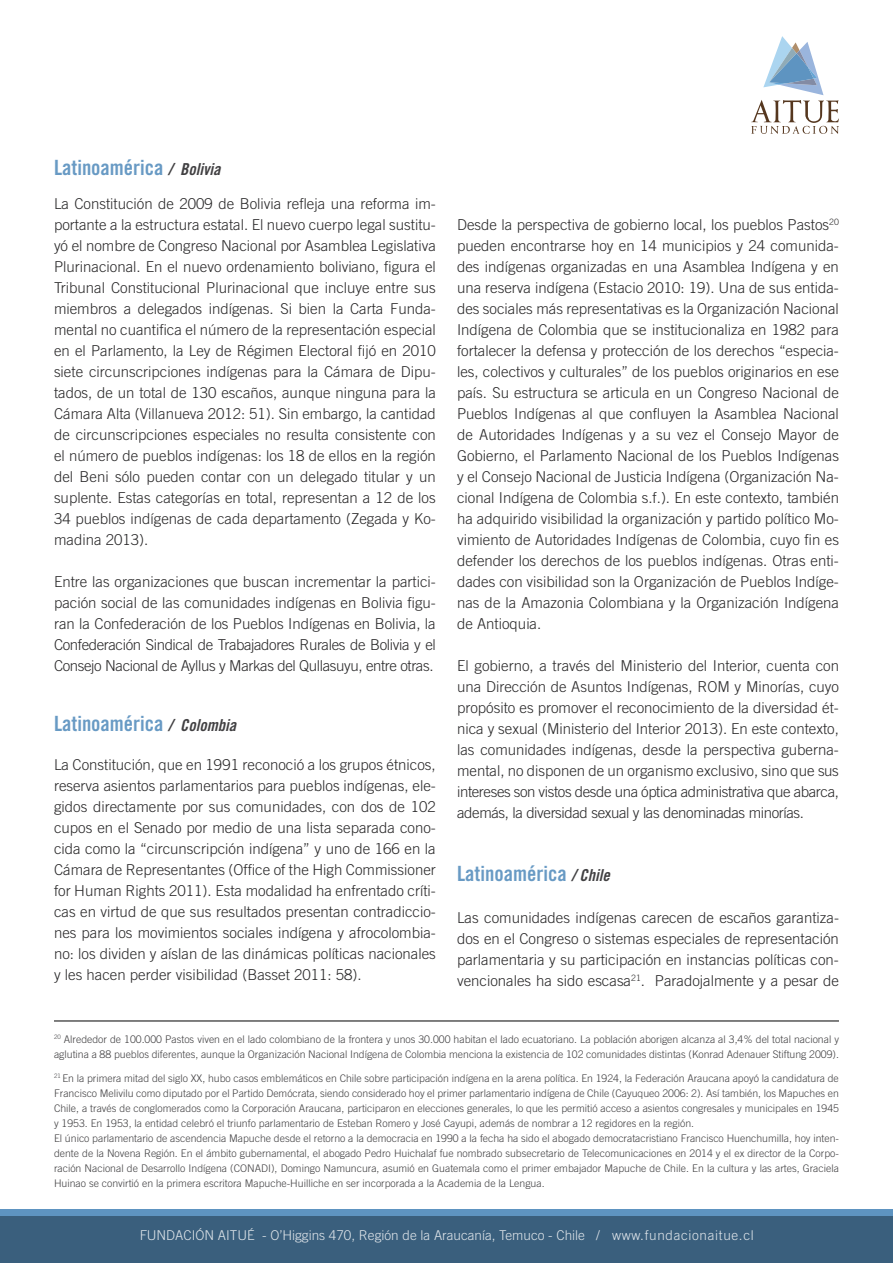
<style>
.page{position:relative;width:893px;height:1263px;background:#fff}
.page>*{position:absolute;margin:0;border:0;box-sizing:border-box;transform-origin:0 0}
.t1{font:21px "Trade Gothic LT Std Bd Cn 20";color:#689ac4}
.t2{font:300 15px/21px "Trade Gothic LT Std";color:#292829;text-align:justify}
.t3{font:300 13.5px "Trade Gothic LT Std";color:#fff}
.t4{font:300 10.5px/15px "Trade Gothic LT Std";color:#414042}
.s1{font-family:"Trade Gothic LT Std Bd Cn 20 Obl";font-size:16.5px;color:#414042}
</style>
<div class="page">
<div style="left:0;top:1209px;width:893px;height:54px;background:#5e94c1"></div>
<div style="left:0;top:1216px;width:893px;height:47px;background:#3a5f7d"></div>
<svg style="left:751px;top:36px;width:88px;height:98px"></svg>
<hr style="left:54px;top:1020px;width:785px;height:1px;background:#000">
<h1 class="t1" style="left:54px;top:154px;width:168px">Latinoamérica <span class="s1">/ Bolivia</span></h1>
<p class="t2" style="left:54px;top:193px;width:383px">La Constitución de 2009 de Bolivia refleja una reforma im&shy;portante a la estructura estatal. El nuevo cuerpo legal sustitu&shy;yó el nombre de Congreso Nacional por Asamblea Legislativa Plurinacional. En el nuevo ordenamiento boliviano, figura el Tribunal Constitucional Plurinacional que incluye entre sus miembros a delegados indígenas. Si bien la Carta Funda&shy;mental no cuantifica el número de la representación especial en el Parlamento, la Ley de Régimen Electoral fijó en 2010 siete circunscripciones indígenas para la Cámara de Dipu&shy;tados, de un total de 130 escaños, aunque ninguna para la Cámara Alta (Villanueva 2012: 51). Sin embargo, la cantidad de circunscripciones especiales no resulta consistente con el número de pueblos indígenas: los 18 de ellos en la región del Beni sólo pueden contar con un delegado titular y un suplente. Estas categorías en total, representan a 12 de los 34 pueblos indígenas de cada departamento (Zegada y Ko&shy;madina 2013).</p>
<p class="t2" style="left:54px;top:571px;width:383px">Entre las organizaciones que buscan incrementar la partici&shy;pación social de las comunidades indígenas en Bolivia figu&shy;ran la Confederación de los Pueblos Indígenas en Bolivia, la Confederación Sindical de Trabajadores Rurales de Bolivia y el Consejo Nacional de Ayllus y Markas del Qullasuyu, entre otras.</p>
<h1 class="t1" style="left:54px;top:710px;width:184px">Latinoamérica <span class="s1">/ Colombia</span></h1>
<p class="t2" style="left:54px;top:754px;width:383px">La Constitución, que en 1991 reconoció a los grupos étnicos, reserva asientos parlamentarios para pueblos indígenas, ele&shy;gidos directamente por sus comunidades, con dos de 102 cupos en el Senado por medio de una lista separada cono&shy;cida como la “circunscripción indígena” y uno de 166 en la Cámara de Representantes (Office of the High Commissioner for Human Rights 2011). Esta modalidad ha enfrentado críti&shy;cas en virtud de que sus resultados presentan contradiccio&shy;nes para los movimientos sociales indígena y afrocolombia&shy;no: los dividen y aíslan de las dinámicas políticas nacionales y les hacen perder visibilidad (Basset 2011: 58).</p>
<p class="t2" style="left:457px;top:214px;width:383px">Desde la perspectiva de gobierno local, los pueblos Pastos<sup>20 </sup>pueden encontrarse hoy en 14 municipios y 24 comunida&shy;des indígenas organizadas en una Asamblea Indígena y en una reserva indígena (Estacio 2010: 19). Una de sus entida&shy;des sociales más representativas es la Organización Nacional Indígena de Colombia que se institucionaliza en 1982 para fortalecer la defensa y protección de los derechos “especia&shy;les, colectivos y culturales” de los pueblos originarios en ese país. Su estructura se articula en un Congreso Nacional de Pueblos Indígenas al que confluyen la Asamblea Nacional de Autoridades Indígenas y a su vez el Consejo Mayor de Gobierno, el Parlamento Nacional de los Pueblos Indígenas y el Consejo Nacional de Justicia Indígena (Organización Na&shy;cional Indígena de Colombia s.f.). En este contexto, también ha adquirido visibilidad la organización y partido político Mo&shy;vimiento de Autoridades Indígenas de Colombia, cuyo fin es defender los derechos de los pueblos indígenas. Otras enti&shy;dades con visibilidad son la Organización de Pueblos Indíge&shy;nas de la Amazonia Colombiana y la Organización Indígena de Antioquia.</p>
<p class="t2" style="left:457px;top:655px;width:383px">El gobierno, a través del Ministerio del Interior, cuenta con una Dirección de Asuntos Indígenas, ROM y Minorías, cuyo propósito es promover el reconocimiento de la diversidad ét&shy;nica y sexual (Ministerio del Interior 2013). En este contexto, las comunidades indígenas, desde la perspectiva guberna&shy;mental, no disponen de un organismo exclusivo, sino que sus intereses son vistos desde una óptica administrativa que abarca, además, la diversidad sexual y las denominadas minorías.</p>
<h1 class="t1" style="left:457px;top:860px;width:154px">Latinoamérica <span class="s1">/ Chile</span></h1>
<p class="t2" style="left:457px;top:907px;width:383px">Las comunidades indígenas carecen de escaños garantiza&shy;dos en el Congreso o sistemas especiales de representación parlamentaria y su participación en instancias políticas con&shy;vencionales ha sido escasa<sup>21</sup>. Paradojalmente y a pesar de</p>
<p class="t4" style="left:54px;top:1031px;width:786px"><sup>20</sup> Alrededor de 100.000 Pastos viven en el lado colombiano de la frontera y unos 30.000 habitan el lado ecuatoriano. La población aborigen alcanza al 3,4% del total nacional y aglutina a 88 pueblos diferentes, aunque la Organización Nacional Indígena de Colombia menciona la existencia de 102 comunidades distintas (Konrad Adenauer Stiftung 2009).</p>
<p class="t4" style="left:54px;top:1070px;width:787px"><sup>21</sup> En la primera mitad del siglo XX, hubo casos emblemáticos en Chile sobre participación indígena en la arena política. En 1924, la Federación Araucana apoyó la candidatura de Francisco Melivilu como diputado por el Partido Demócrata, siendo considerado hoy el primer parlamentario indígena de Chile (Cayuqueo 2006: 2). Así también, los Mapuches en Chile, a través de conglomerados como la Corporación Araucana, participaron en elecciones generales, lo que les permitió acceso a asientos congresales y municipales en 1945 y 1953. En 1953, la entidad celebró el triunfo parlamentario de Esteban Romero y José Cayupi, además de nombrar a 12 regidores en la región.<br>El único parlamentario de ascendencia Mapuche desde el retorno a la democracia en 1990 a la fecha ha sido el abogado democratacristiano Francisco Huenchumilla, hoy inten&shy;dente de la Novena Región. En el ámbito gubernamental, el abogado Pedro Huichalaf fue nombrado subsecretario de Telecomunicaciones en 2014 y el ex director de la Corpo&shy;ración Nacional de Desarrollo Indígena (CONADI), Domingo Namuncura, asumió en Guatemala como el primer embajador Mapuche de Chile. En la cultura y las artes, Graciela Huinao se convirtió en la primera escritora Mapuche-Huilliche en ser incorporada a la Academia de la Lengua.</p>
<p class="t3" style="left:139px;top:1227px;width:616px">FUNDACIÓN AITUÉ - O’Higgins 470, Región de la Araucanía, Temuco - Chile / www.fundacionaitue.cl</p>
</div>
